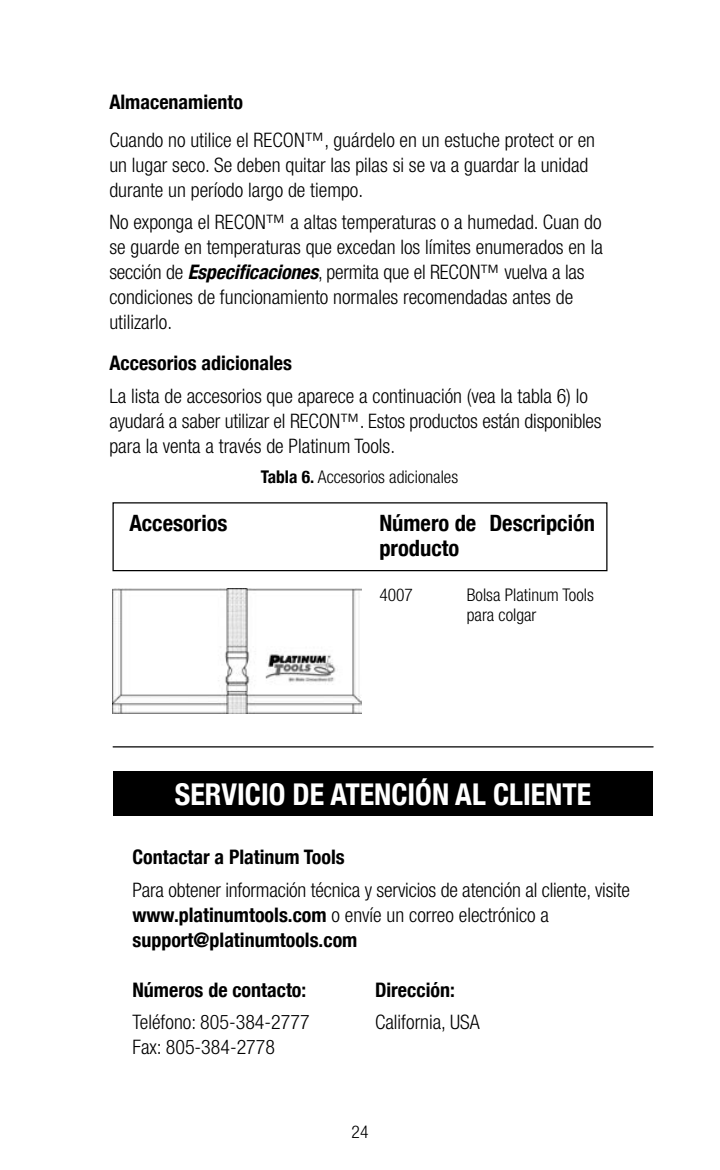
<style>
.page{position:relative;width:720px;height:1170px;background:#fff}
.page>*{position:absolute;margin:0;border:0;box-sizing:border-box;transform-origin:0 0}
.t1{font:700 condensed 30px "Helvetica Neue";color:#fff}
.t2{font:700 condensed 22.5px/25px "Helvetica Neue";color:#000}
.t3{font:300 condensed 20px/25px "Helvetica Neue";color:#000}
.t4{font:700 condensed 20px "Helvetica Neue";color:#000}
.t5{font:300 condensed 17.5px/20px "Helvetica Neue";color:#000}
.s1{font-weight:700;font-style:italic}
.s2{font-weight:700}
</style>
<div class="page">
<div style="left:113px;top:771px;width:540px;height:45px;background:#000"></div>
<hr style="left:113px;top:746px;width:540px;height:2px;background:#000">
<div style="left:112px;top:502px;width:496px;height:69px;border:1px solid #000"></div>
<img style="left:112px;top:589px;width:249px;height:124px">
<p class="t4" style="left:109px;top:90px;width:135px">Almacenamiento</p>
<p class="t3" style="left:109px;top:127px;width:487px">Cuando no utilice el RECON™, guárdelo en un estuche protect or en un lugar seco. Se deben quitar las pilas si se va a guardar la unidad durante un período largo de tiempo.</p>
<p class="t3" style="left:109px;top:209px;width:495px">No exponga el RECON™ a altas temperaturas o a humedad. Cuan do se guarde en temperaturas que excedan los límites enumerados en la sección de <span class="s1">Especificaciones</span>, permita que el RECON™ vuelva a las condiciones de funcionamiento normales recomendadas antes de utilizarlo.</p>
<p class="t4" style="left:109px;top:351px;width:184px">Accesorios adicionales</p>
<p class="t3" style="left:109px;top:383px;width:494px">La lista de accesorios que aparece a continuación (vea la tabla 6) lo ayudará a saber utilizar el RECON™. Estos productos están disponibles para la venta a través de Platinum Tools.</p>
<p class="t5" style="left:261px;top:467px;width:199px"><span class="s2">Tabla 6.</span> Accesorios adicionales</p>
<p class="t2" style="left:129px;top:510px;width:100px">Accesorios</p>
<p class="t2" style="left:379px;top:510px;width:217px">Número de Descripción producto</p>
<p class="t5" style="left:379px;top:585px;width:35px">4007</p>
<p class="t5" style="left:467px;top:585px;width:128px">Bolsa Platinum Tools para colgar</p>
<h1 class="t1" style="left:175px;top:776px;width:418px">SERVICIO DE ATENCIÓN AL CLIENTE</h1>
<p class="t4" style="left:132px;top:845px;width:214px">Contactar a Platinum Tools</p>
<p class="t3" style="left:132px;top:877px;width:499px">Para obtener información técnica y servicios de atención al cliente, visite <span class="s2">www.platinumtools.com</span> o envíe un correo electrónico a <span class="s2">support@platinumtools.com</span></p>
<p class="t4" style="left:132px;top:978px;width:175px">Números de contacto:</p>
<p class="t4" style="left:375px;top:978px;width:81px">Dirección:</p>
<p class="t3" style="left:132px;top:1009px;width:179px">Teléfono: 805-384-2777</p>
<p class="t3" style="left:375px;top:1009px;width:106px">California, USA</p>
<p class="t3" style="left:133px;top:1034px;width:144px">Fax: 805-384-2778</p>
<p class="t5" style="left:352px;top:1121px;width:18px">24</p>
</div>
